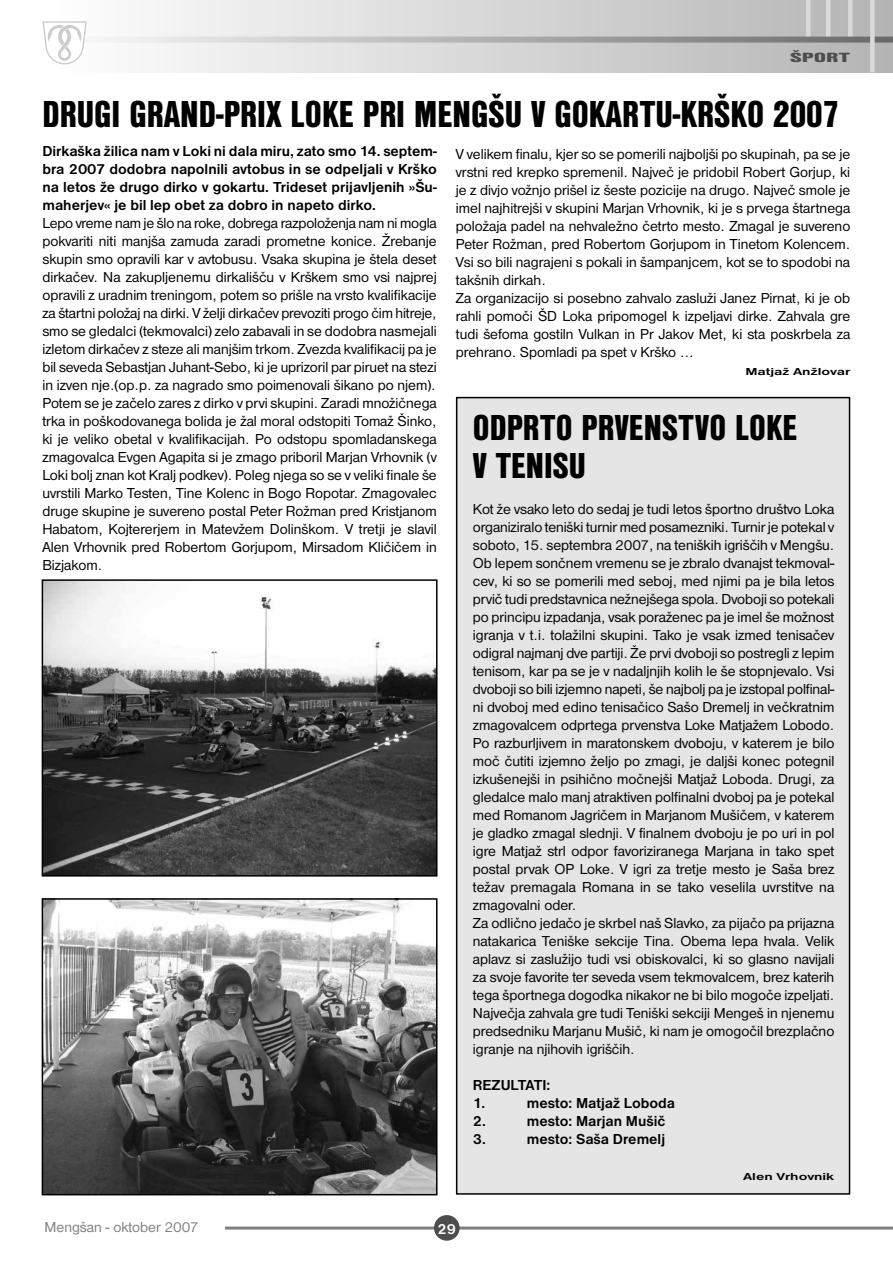
<style>
.page{position:relative;width:893px;height:1263px;background:#fff}
.page>*{position:absolute;margin:0;border:0;box-sizing:border-box;transform-origin:0 0}
.t1{font:39px "Nimbus San DEE Blac Cond";color:#000}
.t2{font:37.5px/37.5px "Nimbus San DEE Blac Cond";color:#000}
.t3{font:15px/18px "Nimbus San DEE";color:#000}
.t4{font:700 15px/18px "Nimbus San DEE";color:#000;text-align:justify}
.t5{font:15px "Nimbus San DEE";color:#7f7f7f}
.t6{font:700 15px "Nimbus San DEE";color:#fff}
.t7{font:13.8px "Nimbus San DEE Blac Cond";color:#4d4d4d;scale:2 1}
.t8{font:700 10.5px "Nimbus San DEE";color:#000;scale:1.43 1}
</style>
<div class="page">
<hr style="left:225px;top:1227px;width:667px;height:3px;background:#7f7f7f">
<div style="left:434px;top:1215px;width:26px;height:26px;background:#4d4d4d;border-radius:50%"></div>
<div style="left:42px;top:0;width:850px;height:72px;background:linear-gradient(to right,#fff,#b4b4b4)"></div>
<hr style="left:848px;top:0;width:4px;height:41px;background:#d9d9d9">
<hr style="left:806px;top:0;width:4px;height:41px;background:#d9d9d9">
<hr style="left:826px;top:0;width:4px;height:41px;background:#d9d9d9">
<svg style="left:87px;top:37px;width:805px;height:6px;background:#b2b2b2"></svg>
<hr style="left:870px;top:0;width:4px;height:72px;background:#d9d9d9">
<svg style="left:42px;top:21px;width:45px;height:43px"></svg>
<div style="left:457px;top:398px;width:392px;height:796px;background:#e5e5e5"></div>
<div style="left:456px;top:397px;width:394px;height:798px;border:2px solid #000"></div>
<img style="left:45px;top:901px;width:389px;height:291px">
<div style="left:42px;top:898px;width:395px;height:297px;border:2px solid #000"></div>
<img style="left:45px;top:582px;width:389px;height:292px">
<div style="left:42px;top:579px;width:395px;height:298px;border:2px solid #000"></div>
<p class="t7" style="left:790px;top:52px;width:32px">ŠPORT</p>
<h1 class="t1" style="left:42px;top:99px;width:798px">DRUGI GRAND-PRIX LOKE PRI MENGŠU V GOKARTU-KRŠKO 2007</h1>
<p class="t3" style="left:456px;top:146px;width:396px">V velikem finalu, kjer so se pomerili najboljši po skupinah, pa se je vrstni red krepko spremenil. Največ je pridobil Robert Gorjup, ki je z divjo vožnjo prišel iz šeste pozicije na drugo. Največ smole je imel najhitrejši v skupini Marjan Vrhovnik, ki je s prvega štartnega položaja padel na nehvaležno četrto mesto. Zmagal je suvereno Peter Rožman, pred Robertom Gorjupom in Tinetom Kolencem.<br>Vsi so bili nagrajeni s pokali in šampanjcem, kot se to spodobi na takšnih dirkah.<br>Za organizacijo si posebno zahvalo zasluži Janez Pirnat, ki je ob rahli pomoči ŠD Loka pripomogel k izpeljavi dirke. Zahvala gre tudi šefoma gostiln Vulkan in Pr Jakov Met, ki sta poskrbela za prehrano. Spomladi pa spet v Krško …</p>
<p class="t8" style="left:745px;top:367px;width:75px">Matjaž Anžlovar</p>
<p class="t4" style="left:42px;top:143px;width:396px">Dirkaška žilica nam v Loki ni dala miru, zato smo 14. septem&shy;bra 2007 dodobra napolnili avtobus in se odpeljali v Krško na letos že drugo dirko v gokartu. Trideset prijavljenih »Šu&shy;maherjev« je bil lep obet za dobro in napeto dirko.</p>
<p class="t3" style="left:42px;top:215px;width:396px;text-align:justify">Lepo vreme nam je šlo na roke, dobrega razpoloženja nam ni mogla pokvariti niti manjša zamuda zaradi prometne konice. Žrebanje skupin smo opravili kar v avtobusu. Vsaka skupina je štela deset dirkačev. Na zakupljenemu dirkališču v Krškem smo vsi najprej opravili z uradnim treningom, potem so prišle na vrsto kvalifikacije za štartni položaj na dirki. V želji dirkačev prevoziti progo čim hitreje, smo se gledalci (tekmovalci) zelo zabavali in se dodobra nasmejali izletom dirkačev z steze ali manjšim trkom. Zvezda kvalifikacij pa je bil seveda Sebastjan Juhant-Sebo, ki je uprizoril par piruet na stezi in izven nje.(op.p. za nagrado smo poimenovali šikano po njem).<br>Potem se je začelo zares z dirko v prvi skupini. Zaradi množičnega trka in poškodovanega bolida je žal moral odstopiti Tomaž Šinko, ki je veliko obetal v kvalifikacijah. Po odstopu spomladanskega zmagovalca Evgen Agapita si je zmago priboril Marjan Vrhovnik (v Loki bolj znan kot Kralj podkev). Poleg njega so se v veliki finale še uvrstili Marko Testen, Tine Kolenc in Bogo Ropotar. Zmagovalec druge skupine je suvereno postal Peter Rožman pred Kristjanom Habatom, Kojtererjem in Matevžem Dolinškom. V tretji je slavil Alen Vrhovnik pred Robertom Gorjupom, Mirsadom Kličičem in Bizjakom.</p>
<h2 class="t2" style="left:473px;top:410px;width:326px">ODPRTO PRVENSTVO LOKE<br>V TENISU</h2>
<p class="t3" style="left:473px;top:501px;width:363px">Kot že vsako leto do sedaj je tudi letos športno društvo Loka organiziralo teniški turnir med posamezniki. Turnir je potekal v soboto, 15. septembra 2007, na teniških igriščih v Mengšu.<br>Ob lepem sončnem vremenu se je zbralo dvanajst tekmoval&shy;cev, ki so se pomerili med seboj, med njimi pa je bila letos prvič tudi predstavnica nežnejšega spola. Dvoboji so potekali po principu izpadanja, vsak poraženec pa je imel še možnost igranja v t.i. tolažilni skupini. Tako je vsak izmed tenisačev odigral najmanj dve partiji. Že prvi dvoboji so postregli z lepim tenisom, kar pa se je v nadaljnjih kolih le še stopnjevalo. Vsi dvoboji so bili izjemno napeti, še najbolj pa je izstopal polfinal&shy;ni dvoboj med edino tenisačico Sašo Dremelj in večkratnim zmagovalcem odprtega prvenstva Loke Matjažem Lobodo.<br>Po razburljivem in maratonskem dvoboju, v katerem je bilo moč čutiti izjemno željo po zmagi, je daljši konec potegnil izkušenejši in psihično močnejši Matjaž Loboda. Drugi, za gledalce malo manj atraktiven polfinalni dvoboj pa je potekal med Romanom Jagričem in Marjanom Mušičem, v katerem je gladko zmagal slednji. V finalnem dvoboju je po uri in pol igre Matjaž strl odpor favoriziranega Marjana in tako spet postal prvak OP Loke. V igri za tretje mesto je Saša brez težav premagala Romana in se tako veselila uvrstitve na zmagovalni oder.<br>Za odlično jedačo je skrbel naš Slavko, za pijačo pa prijazna natakarica Teniške sekcije Tina. Obema lepa hvala. Velik aplavz si zaslužijo tudi vsi obiskovalci, ki so glasno navijali za svoje favorite ter seveda vsem tekmovalcem, brez katerih tega športnega dogodka nikakor ne bi bilo mogoče izpeljati.<br>Največja zahvala gre tudi Teniški sekciji Mengeš in njenemu predsedniku Marjanu Mušič, ki nam je omogočil brezplačno igranje na njihovih igriščih.</p>
<p class="t4" style="left:473px;top:1076px;width:79px">REZULTATI:<br>1.</p>
<p class="t4" style="left:527px;top:1094px;width:150px">mesto: Matjaž Loboda</p>
<p class="t4" style="left:473px;top:1112px;width:15px">2.</p>
<p class="t4" style="left:527px;top:1112px;width:140px">mesto: Marjan Mušič</p>
<p class="t4" style="left:473px;top:1130px;width:15px">3.</p>
<p class="t4" style="left:527px;top:1130px;width:140px">mesto: Saša Dremelj</p>
<p class="t5" style="left:45px;top:1221px;width:155px">Mengšan - oktober 2007</p>
<p class="t6" style="left:437px;top:1223px;width:20px">29</p>
<p class="t8" style="left:743px;top:1172px;width:65px">Alen Vrhovnik</p>
</div>
